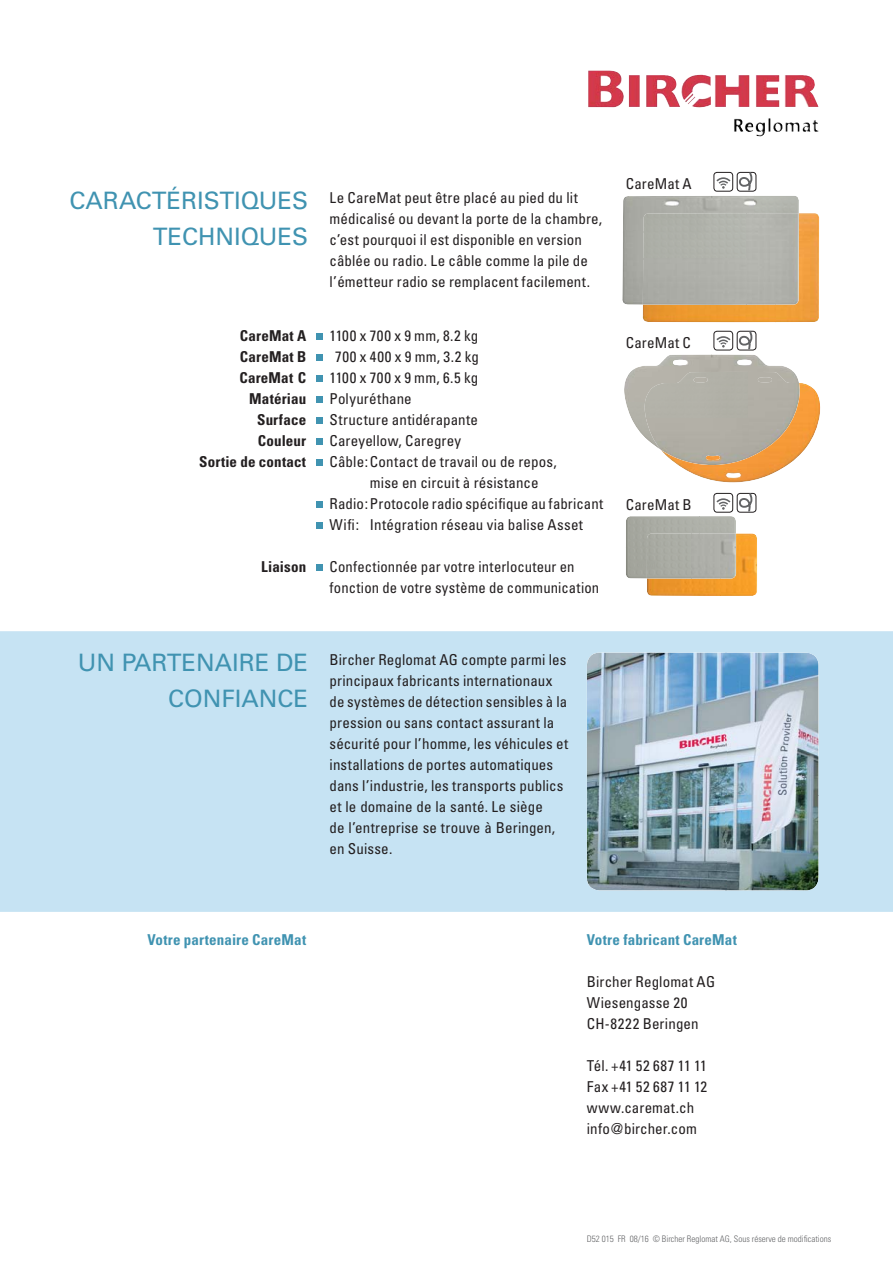
<style>
.page{position:relative;width:893px;height:1263px;background:#fff}
.page>*{position:absolute;margin:0;border:0;box-sizing:border-box;transform-origin:0 0}
.t1{font:24px/36px "Univers";color:#4093b1;text-align:right}
.t2{font:condensed 15px/21px "Univers";letter-spacing:.01em;color:#231f20}
.t3{font:700 condensed 15px/21px "Univers";letter-spacing:.01em;color:#231f20;text-align:right}
.t4{font:700 condensed 15px "Univers";letter-spacing:.015em;color:#4093b1}
.t5{font:condensed 15px "Univers";letter-spacing:.045em;color:#231f20}
.t6{font:300 condensed 9px "Univers";color:#636466}
</style>
<div class="page">
<img style="left:588px;top:71px;width:123px;height:37px">
<div style="left:714px;top:172px;width:19px;height:19px;border:1px solid #231f20;border-radius:3px"></div>
<svg style="left:716px;top:177px;width:14px;height:12px"></svg>
<div style="left:737px;top:172px;width:19px;height:19px;border:1px solid #231f20;border-radius:3px"></div>
<svg style="left:737px;top:171px;width:15px;height:21px"></svg>
<img style="left:721px;top:533px;width:37px;height:63px">
<img style="left:646px;top:578px;width:75px;height:18px">
<div style="left:714px;top:493px;width:19px;height:19px;border:1px solid #231f20;border-radius:3px"></div>
<svg style="left:716px;top:498px;width:14px;height:12px"></svg>
<div style="left:737px;top:493px;width:19px;height:19px;border:1px solid #231f20;border-radius:3px"></div>
<svg style="left:737px;top:492px;width:15px;height:21px"></svg>
<img style="left:768px;top:383px;width:53px;height:93px">
<img style="left:678px;top:465px;width:90px;height:17px">
<div style="left:714px;top:331px;width:19px;height:19px;border:1px solid #231f20;border-radius:3px"></div>
<svg style="left:716px;top:336px;width:14px;height:12px"></svg>
<div style="left:737px;top:331px;width:19px;height:19px;border:1px solid #231f20;border-radius:3px"></div>
<svg style="left:737px;top:330px;width:15px;height:21px"></svg>
<img style="left:775px;top:213px;width:44px;height:109px">
<img style="left:642px;top:305px;width:133px;height:17px">
<img style="left:623px;top:196px;width:132px;height:36px">
<img style="left:755px;top:196px;width:44px;height:17px">
<img style="left:622px;top:232px;width:21px;height:73px">
<div style="left:643px;top:213px;width:156px;height:92px;background:#b0b1aa"></div>
<img style="left:624px;top:354px;width:87px;height:48px">
<img style="left:711px;top:354px;width:82px;height:18px">
<img style="left:626px;top:402px;width:18px;height:34px">
<img style="left:644px;top:372px;width:156px;height:93px">
<img style="left:626px;top:516px;width:73px;height:31px">
<img style="left:699px;top:516px;width:38px;height:18px">
<img style="left:626px;top:547px;width:21px;height:31px">
<img style="left:647px;top:533px;width:89px;height:46px">
<div style="left:0;top:631px;width:893px;height:281px;background:#c6e3f3"></div>
<img style="left:587px;top:653px;width:232px;height:237px">
<div style="left:317px;top:333px;width:6px;height:7px;background:#4093b1"></div>
<div style="left:317px;top:354px;width:6px;height:7px;background:#4093b1"></div>
<div style="left:317px;top:375px;width:6px;height:7px;background:#4093b1"></div>
<div style="left:317px;top:396px;width:6px;height:7px;background:#4093b1"></div>
<div style="left:317px;top:417px;width:6px;height:7px;background:#4093b1"></div>
<div style="left:317px;top:438px;width:6px;height:7px;background:#4093b1"></div>
<div style="left:317px;top:459px;width:6px;height:7px;background:#4093b1"></div>
<div style="left:317px;top:501px;width:6px;height:7px;background:#4093b1"></div>
<div style="left:317px;top:522px;width:6px;height:7px;background:#4093b1"></div>
<div style="left:317px;top:564px;width:6px;height:7px;background:#4093b1"></div>
<h1 class="t1" style="left:70px;top:185px;width:240px">CARACTÉRISTIQUES<br>TECHNIQUES</h1>
<p class="t2" style="left:330px;top:189px;width:274px">Le CareMat peut être placé au pied du lit médicalisé ou devant la porte de la chambre, c’est pourquoi il est disponible en version câblée ou radio. Le câble comme la pile de l’émetteur radio se remplacent facilement.</p>
<p class="t3" style="left:199px;top:327px;width:108px">CareMat A<br>CareMat B<br>CareMat C<br>Matériau<br>Surface<br>Couleur<br>Sortie de contact</p>
<p class="t3" style="left:261px;top:558px;width:46px">Liaison</p>
<h1 class="t1" style="left:78px;top:646px;width:232px">UN PARTENAIRE DE<br>CONFIANCE</h1>
<p class="t2" style="left:330px;top:327px;width:150px">1100 x 700 x 9 mm, 8.2 kg</p>
<p class="t5" style="left:335px;top:351px;width:145px">700 x 400 x 9 mm, 3.2 kg</p>
<p class="t2" style="left:330px;top:369px;width:150px">1100 x 700 x 9 mm, 6.5 kg</p>
<p class="t2" style="left:330px;top:390px;width:84px">Polyuréthane</p>
<p class="t2" style="left:330px;top:411px;width:150px">Structure antidérapante</p>
<p class="t2" style="left:330px;top:432px;width:133px">Careyellow, Caregrey</p>
<p class="t2" style="left:330px;top:453px;width:229px">Câble: Contact de travail ou de repos,</p>
<p class="t2" style="left:370px;top:474px;width:170px">mise en circuit à résistance</p>
<p class="t2" style="left:330px;top:495px;width:275px">Radio: Protocole radio spécifique au fabricant</p>
<p class="t2" style="left:330px;top:516px;width:255px">Wifi : Intégration réseau via balise Asset</p>
<p class="t2" style="left:330px;top:558px;width:271px">Confectionnée par votre interlocuteur en fonction de votre système de communication</p>
<p class="t2" style="left:330px;top:650px;width:240px">Bircher Reglomat AG compte parmi les principaux fabricants internationaux de systèmes de détection sensibles à la pression ou sans contact assurant la sécurité pour l’homme, les véhicules et installations de portes automatiques dans l’industrie, les transports publics et le domaine de la santé. Le siège<br>de l’entreprise se trouve à Beringen, en Suisse.</p>
<p class="t2" style="left:626px;top:174px;width:68px">CareMat A</p>
<p class="t2" style="left:626px;top:333px;width:67px">CareMat C</p>
<p class="t2" style="left:626px;top:495px;width:68px">CareMat B</p>
<p class="t4" style="left:147px;top:934px;width:160px">Votre partenaire CareMat</p>
<p class="t4" style="left:587px;top:934px;width:152px">Votre fabricant CareMat</p>
<p class="t2" style="left:587px;top:972px;width:130px">Bircher Reglomat AG<br>Wiesengasse 20<br>CH-8222 Beringen</p>
<p class="t2" style="left:587px;top:1056px;width:122px">Tél. +41 52 687 11 11<br>Fax +41 52 687 11 12 www.caremat.ch info@bircher.com</p>
<p class="t6" style="left:587px;top:1235px;width:246px">D52 015 FR 08/16 © Bircher Reglomat AG, Sous réserve de modifications</p>
</div>
